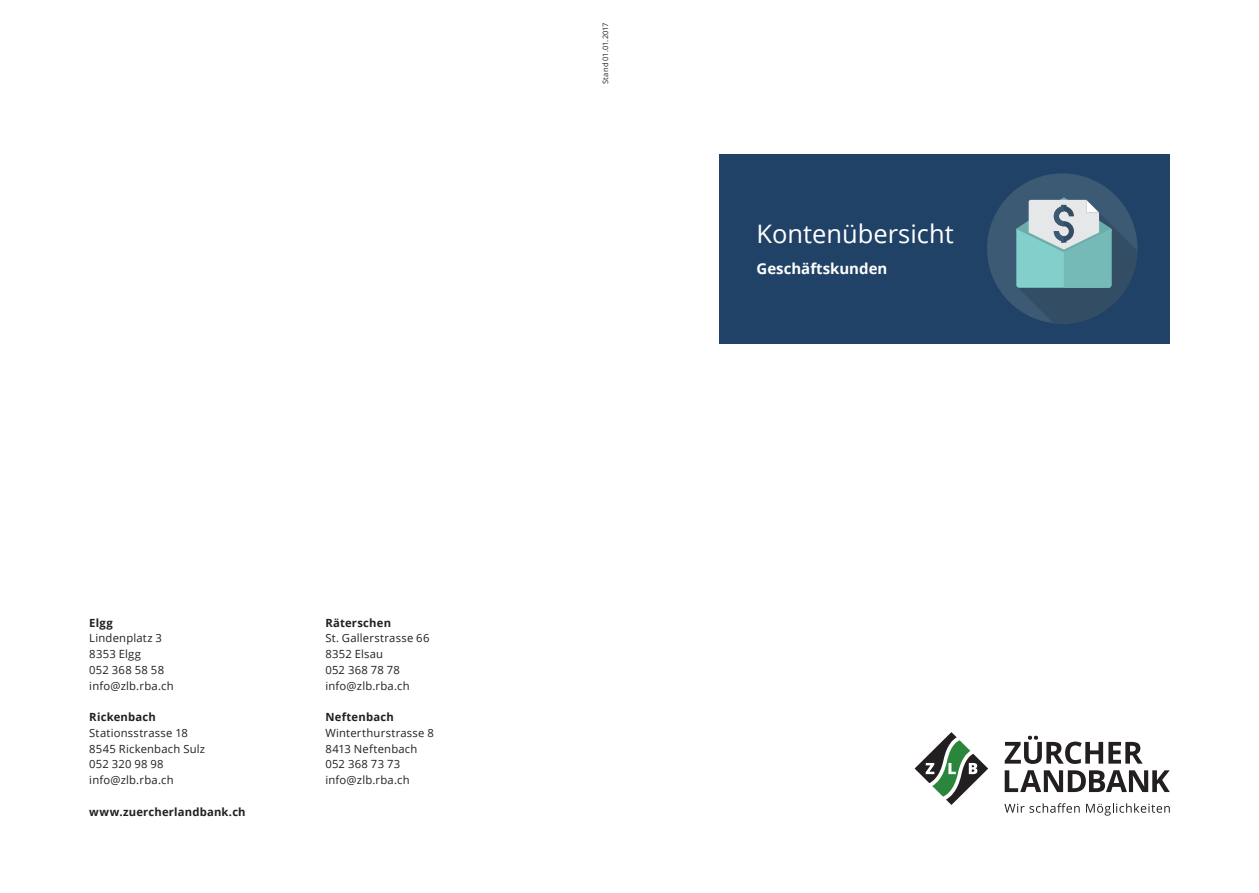
<style>
.page{position:relative;width:1259px;height:893px;background:#fff}
.page>*{position:absolute;margin:0;border:0;box-sizing:border-box;transform-origin:0 0}
.t1{font:25.5px "Open Sans";color:#fff}
.t2{font:700 15px "Open Sans";color:#fff}
.Lauftext{font:11.25px "Open Sans";letter-spacing:.02em;color:#231f20}
.Lauftext-2{font:700 11.25px "Open Sans";letter-spacing:.02em;color:#231f20}
.Lauftext-3{font:7.5px "Open Sans";letter-spacing:.02em;color:#231f20}
</style>
<div class="page">
<svg style="left:1004px;top:736px;width:138px;height:28px"></svg>
<svg style="left:1004px;top:770px;width:165px;height:22px"></svg>
<svg style="left:914px;top:732px;width:74px;height:73px"></svg>
<svg style="left:1004px;top:803px;width:75px;height:10px"></svg>
<svg style="left:1086px;top:803px;width:83px;height:13px"></svg>
<div style="left:719px;top:154px;width:450px;height:189px;background:#1f4266"></div>
<div style="left:987px;top:173px;width:150px;height:151px;background:#3d5a75;border-radius:50%"></div>
<svg style="left:1016px;top:197px;width:121px;height:127px"></svg>
<p class="Lauftext-2" style="left:89px;top:615px;width:25px">Elgg</p>
<p class="Lauftext" style="left:89px;top:630px;width:74px">Lindenplatz 3</p>
<p class="Lauftext" style="left:89px;top:646px;width:53px">8353 Elgg</p>
<p class="Lauftext" style="left:89px;top:662px;width:76px">052 368 58 58</p>
<p class="Lauftext" style="left:89px;top:678px;width:86px">info@zlb.rba.ch</p>
<p class="Lauftext-2" style="left:89px;top:709px;width:68px">Rickenbach</p>
<p class="Lauftext" style="left:89px;top:725px;width:100px">Stationsstrasse 18</p>
<p class="Lauftext" style="left:89px;top:741px;width:117px">8545 Rickenbach Sulz</p>
<p class="Lauftext" style="left:89px;top:756px;width:76px">052 320 98 98</p>
<p class="Lauftext" style="left:89px;top:772px;width:86px">info@zlb.rba.ch</p>
<p class="Lauftext-2" style="left:89px;top:804px;width:158px">www.zuercherlandbank.ch</p>
<p class="Lauftext-2" style="left:325px;top:615px;width:67px">Räterschen</p>
<p class="Lauftext" style="left:325px;top:630px;width:106px">St. Gallerstrasse 66</p>
<p class="Lauftext" style="left:325px;top:646px;width:59px">8352 Elsau</p>
<p class="Lauftext" style="left:325px;top:662px;width:76px">052 368 78 78</p>
<p class="Lauftext" style="left:325px;top:678px;width:86px">info@zlb.rba.ch</p>
<p class="Lauftext-2" style="left:325px;top:709px;width:70px">Neftenbach</p>
<p class="Lauftext" style="left:325px;top:725px;width:110px">Winterthurstrasse 8</p>
<p class="Lauftext" style="left:325px;top:741px;width:94px">8413 Neftenbach</p>
<p class="Lauftext" style="left:325px;top:756px;width:76px">052 368 73 73</p>
<p class="Lauftext" style="left:325px;top:772px;width:86px">info@zlb.rba.ch</p>
<p class="Lauftext-3" style="left:600px;top:84px;width:63px;rotate:-90deg">Stand 01.01.2017</p>
<p class="t1" style="left:756px;top:216px;width:199px">Kontenübersicht</p>
<p class="t2" style="left:756px;top:258px;width:132px">Geschäftskunden</p>
</div>
